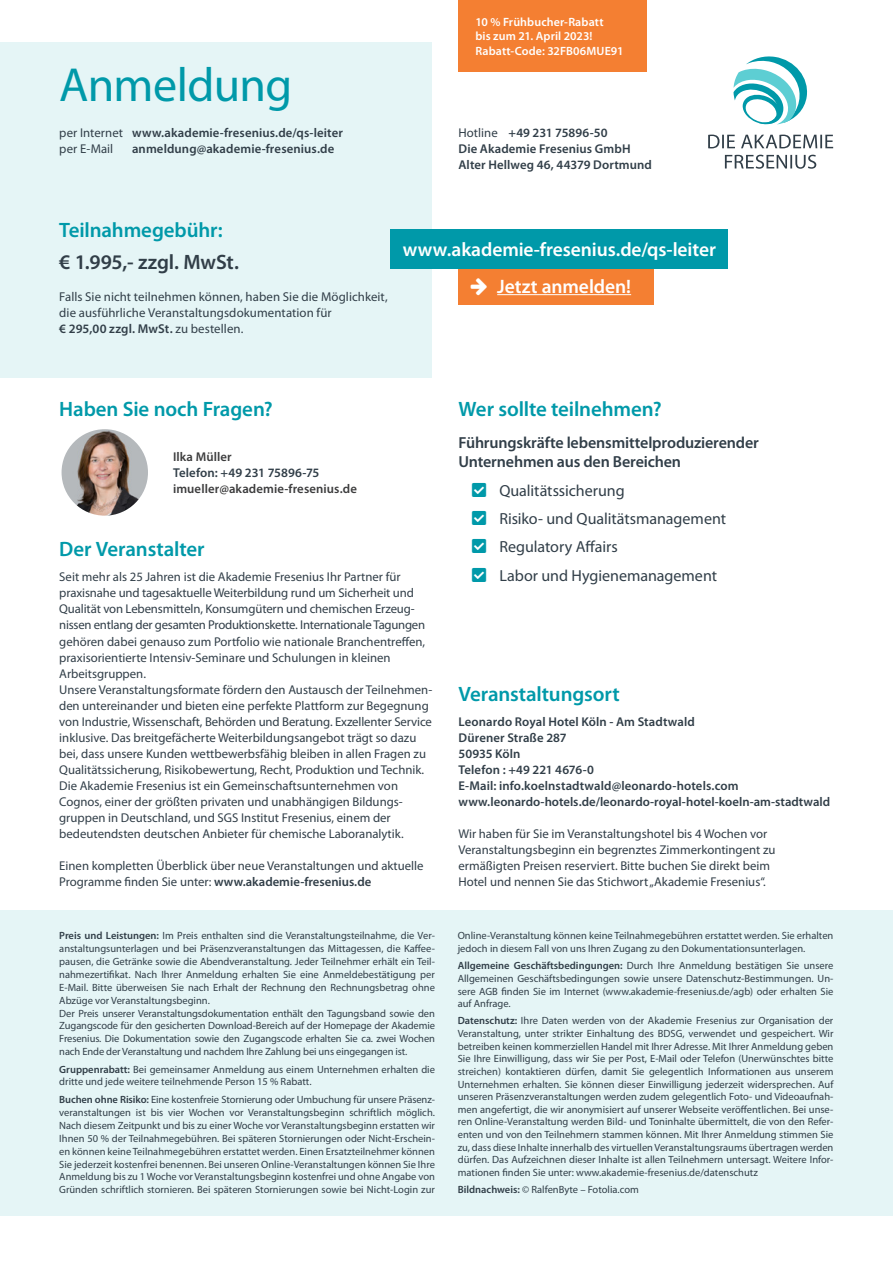
<style>
.page{position:relative;width:893px;height:1263px;background:#fff}
.page>*{position:absolute;margin:0;border:0;box-sizing:border-box;transform-origin:0 0}
.t1{font:48px "Myriad Pro";letter-spacing:-.015em;color:#0099a9}
.t2{font:600 20.85px "Myriad Pro";letter-spacing:-.005em;color:#0099a9}
.t3{font:600 20.85px "Myriad Pro";letter-spacing:-.005em;color:#313e48}
.t4{font:600 19.5px "Myriad Pro";letter-spacing:-.005em;color:#fff}
.t5{font:16.05px "Myriad Pro";letter-spacing:-.005em;color:#313e48}
.t6{font:600 16.05px/19.2px "Myriad Pro";letter-spacing:-.01em;color:#313e48}
.t7{font:12.9px/16px "Myriad Pro";letter-spacing:.005em;color:#313e48}
.t8{font:600 12.9px "Myriad Pro";letter-spacing:.005em;color:#313e48}
.t9{font:12.75px/16px "Myriad Pro";color:#313e48}
.t10{font:600 12.75px/16px "Myriad Pro";letter-spacing:.005em;color:#313e48}
.t11{font:600 12.75px "Myriad Pro";letter-spacing:.01em;color:#3c3c3d}
.t12{font:600 12px "Myriad Pro";letter-spacing:.01em;color:#fff}
.t13{font:10.5px/12.9px "Myriad Pro";color:#313e48;text-align:justify}
.s1{font-weight:400}
.s2{font-weight:600}
</style>
<div class="page">
<div style="left:0;top:42px;width:432px;height:336px;background:#e5f5f6"></div>
<svg style="left:733px;top:56px;width:75px;height:69px"></svg>
<svg style="left:725px;top:155px;width:91px;height:14px"></svg>
<svg style="left:708px;top:135px;width:125px;height:13px"></svg>
<div style="left:458px;top:267px;width:196px;height:38px;background:#f47f32"></div>
<hr style="left:497px;top:294px;width:134px;height:1px;background:#fff">
<div style="left:391px;top:229px;width:337px;height:39px;background:#0099a9"></div>
<div style="left:0;top:911px;width:893px;height:305px;background:#e5f5f6"></div>
<div style="left:458px;top:0;width:189px;height:72px;background:#f47f32"></div>
<img style="left:62px;top:429px;width:86px;height:87px;border-radius:43px">
<p class="t1" style="left:59px;top:55px;width:234px">Anmeldung</p>
<p class="t10" style="left:59px;top:124px;width:285px"><span class="s1">per Internet</span> www.akademie-fresenius.de/qs-leiter</p>
<p class="t9" style="left:59px;top:140px;width:56px">per E-Mail</p>
<p class="t10" style="left:132px;top:140px;width:204px">anmeldung@akademie-fresenius.de</p>
<p class="t12" style="left:475px;top:14px;width:130px">10 % Frühbucher-Rabatt</p>
<p class="t12" style="left:475px;top:29px;width:119px">bis zum 21. April 2023!</p>
<p class="t12" style="left:475px;top:43px;width:149px">Rabatt-Code: 32FB06MUE91</p>
<p class="t10" style="left:458px;top:124px;width:195px"><span class="s1">Hotline</span> +49 231 75896-50<br>Die Akademie Fresenius GmbH<br>Alter Hellweg 46, 44379 Dortmund</p>
<p class="t2" style="left:59px;top:217px;width:165px">Teilnahmegebühr:</p>
<p class="t3" style="left:59px;top:249px;width:181px">€ 1.995,- zzgl. MwSt.</p>
<p class="t7" style="left:59px;top:289px;width:330px">Falls Sie nicht teilnehmen können, haben Sie die Möglichkeit, die ausführliche Veranstaltungsdokumentation für<br><span class="s2">€ 295,00 zzgl. MwSt.</span> zu bestellen.</p>
<p class="t4" style="left:403px;top:237px;width:315px">www.akademie-fresenius.de/qs-leiter</p>
<p class="t4" style="left:497px;top:274px;width:135px">Jetzt anmelden!</p>
<p class="t2" style="left:59px;top:396px;width:215px">Haben Sie noch Fragen?</p>
<p class="t11" style="left:173px;top:448px;width:60px">Ilka Müller</p>
<p class="t8" style="left:173px;top:464px;width:148px">Telefon: +49 231 75896-75</p>
<p class="t11" style="left:173px;top:480px;width:185px">imueller@akademie-fresenius.de</p>
<p class="t2" style="left:59px;top:536px;width:147px">Der Veranstalter</p>
<p class="t9" style="left:59px;top:569px;width:367px">Seit mehr als 25 Jahren ist die Akademie Fresenius Ihr Partner für praxisnahe und tagesaktuelle Weiterbildung rund um Sicherheit und Qualität von Lebensmitteln, Konsumgütern und chemischen Erzeug&shy;nissen entlang der gesamten Produktionskette. Internationale Tagungen gehören dabei genauso zum Portfolio wie nationale Branchentreffen, praxisorientierte Intensiv-Seminare und Schulungen in kleinen Arbeitsgruppen.</p>
<p class="t9" style="left:59px;top:681px;width:374px">Unsere Veranstaltungsformate fördern den Austausch der Teilnehmen&shy;den untereinander und bieten eine perfekte Plattform zur Begegnung von Industrie, Wissenschaft, Behörden und Beratung. Exzellenter Service inklusive. Das breitgefächerte Weiterbildungsangebot trägt so dazu bei, dass unsere Kunden wettbewerbsfähig bleiben in allen Fragen zu Qualitätssicherung, Risikobewertung, Recht, Produktion und Technik.</p>
<p class="t9" style="left:59px;top:777px;width:346px">Die Akademie Fresenius ist ein Gemeinschaftsunternehmen von Cognos, einer der größten privaten und unabhängigen Bildungs&shy;gruppen in Deutschland, und SGS Institut Fresenius, einem der bedeutendsten deutschen Anbieter für chemische Laboranalytik.</p>
<p class="t9" style="left:59px;top:858px;width:366px">Einen kompletten Überblick über neue Veranstaltungen und aktuelle<br>Programme finden Sie unter: <span class="s2">www.akademie-fresenius.de</span></p>
<p class="t13" style="left:59px;top:929px;width:377px"><span class="s2">Preis und Leistungen:</span> Im Preis enthalten sind die Veranstaltungsteilnahme, die Ver&shy;anstaltungsunterlagen und bei Präsenzveranstaltungen das Mittagessen, die Kaffee&shy;pausen, die Getränke sowie die Abendveranstaltung. Jeder Teilnehmer erhält ein Teil&shy;nahmezertifikat. Nach Ihrer Anmeldung erhalten Sie eine Anmeldebestätigung per E-Mail. Bitte überweisen Sie nach Erhalt der Rechnung den Rechnungsbetrag ohne Abzüge vor Veranstaltungsbeginn.</p>
<p class="t13" style="left:59px;top:1006px;width:377px">Der Preis unserer Veranstaltungsdokumentation enthält den Tagungsband sowie den Zugangscode für den gesicherten Download-Bereich auf der Homepage der Akademie Fresenius. Die Dokumentation sowie den Zugangscode erhalten Sie ca. zwei Wochen nach Ende der Veranstaltung und nachdem Ihre Zahlung bei uns eingegangen ist.</p>
<p class="t13" style="left:59px;top:1062px;width:377px"><span class="s2">Gruppenrabatt:</span> Bei gemeinsamer Anmeldung aus einem Unternehmen erhalten die dritte und jede weitere teilnehmende Person 15 % Rabatt.</p>
<p class="t13" style="left:59px;top:1093px;width:377px"><span class="s2">Buchen ohne Risiko:</span> Eine kostenfreie Stornierung oder Umbuchung für unsere Präsenz&shy;veranstaltungen ist bis vier Wochen vor Veranstaltungsbeginn schriftlich möglich.<br>Nach diesem Zeitpunkt und bis zu einer Woche vor Veranstaltungsbeginn erstatten wir Ihnen 50 % der Teilnahmegebühren. Bei späteren Stornierungen oder Nicht-Erschein&shy;en können keine Teilnahmegebühren erstattet werden. Einen Ersatzteilnehmer können Sie jederzeit kostenfrei benennen. Bei unseren Online-Veranstaltungen können Sie Ihre Anmeldung bis zu 1 Woche vor Veranstaltungsbeginn kostenfrei und ohne Angabe von Gründen schriftlich stornieren. Bei späteren Stornierungen sowie bei Nicht-Login zur</p>
<p class="t2" style="left:458px;top:396px;width:205px">Wer sollte teilnehmen?</p>
<p class="t6" style="left:458px;top:432px;width:302px">Führungskräfte lebensmittelproduzierender<br>Unternehmen aus den Bereichen</p>
<p class="t5" style="left:499px;top:480px;width:127px">Qualitätssicherung</p>
<p class="t5" style="left:499px;top:509px;width:228px">Risiko- und Qualitätsmanagement</p>
<p class="t5" style="left:499px;top:537px;width:120px">Regulatory Affairs</p>
<p class="t5" style="left:499px;top:565px;width:219px">Labor und Hygienemanagement</p>
<p class="t2" style="left:458px;top:680px;width:163px">Veranstaltungsort</p>
<p class="t10" style="left:458px;top:713px;width:238px">Leonardo Royal Hotel Köln - Am Stadtwald</p>
<p class="t10" style="left:458px;top:729px;width:110px">Dürener Straße 287</p>
<p class="t10" style="left:458px;top:745px;width:64px">50935 Köln</p>
<p class="t10" style="left:458px;top:761px;width:137px">Telefon : +49 221 4676-0</p>
<p class="t10" style="left:458px;top:777px;width:282px">E-Mail: info.koelnstadtwald@leonardo-hotels.com</p>
<p class="t10" style="left:458px;top:793px;width:373px">www.leonardo-hotels.de/leonardo-royal-hotel-koeln-am-stadtwald</p>
<p class="t9" style="left:458px;top:826px;width:319px">Wir haben für Sie im Veranstaltungshotel bis 4 Wochen vor Veranstaltungsbeginn ein begrenztes Zimmerkontingent zu ermäßigten Preisen reserviert. Bitte buchen Sie direkt beim Hotel und nennen Sie das Stichwort „Akademie Fresenius“.</p>
<p class="t13" style="left:458px;top:929px;width:377px">Online-Veranstaltung können keine Teilnahmegebühren erstattet werden. Sie erhalten jedoch in diesem Fall von uns Ihren Zugang zu den Dokumentationsunterlagen.</p>
<p class="t13" style="left:458px;top:959px;width:377px"><span class="s2">Allgemeine Geschäftsbedingungen:</span> Durch Ihre Anmeldung bestätigen Sie unsere Allgemeinen Geschäftsbedingungen sowie unsere Datenschutz-Bestimmungen. Un&shy;sere AGB finden Sie im Internet (www.akademie-fresenius.de/agb) oder erhalten Sie auf Anfrage.</p>
<p class="t13" style="left:458px;top:1014px;width:377px"><span class="s2">Datenschutz:</span> Ihre Daten werden von der Akademie Fresenius zur Organisation der Veranstaltung, unter strikter Einhaltung des BDSG, verwendet und gespeichert. Wir betreiben keinen kommerziellen Handel mit Ihrer Adresse. Mit Ihrer Anmeldung geben Sie Ihre Einwilligung, dass wir Sie per Post, E-Mail oder Telefon (Unerwünschtes bitte streichen) kontaktieren dürfen, damit Sie gelegentlich Informationen aus unserem Unternehmen erhalten. Sie können dieser Einwilligung jederzeit widersprechen. Auf unseren Präsenzveranstaltungen werden zudem gelegentlich Foto- und Videoaufnah&shy;men angefertigt, die wir anonymisiert auf unserer Webseite veröffentlichen. Bei unse&shy;ren Online-Veranstaltung werden Bild- und Toninhalte übermittelt, die von den Refer&shy;enten und von den Teilnehmern stammen können. Mit Ihrer Anmeldung stimmen Sie zu, dass diese Inhalte innerhalb des virtuellen Veranstaltungsraums übertragen werden dürfen. Das Aufzeichnen dieser Inhalte ist allen Teilnehmern untersagt. Weitere Infor&shy;mationen finden Sie unter: www.akademie-fresenius.de/datenschutz</p>
<p class="t13" style="left:458px;top:1183px;width:183px"><span class="s2">Bildnachweis:</span> © RalfenByte – Fotolia.com</p>
</div>
